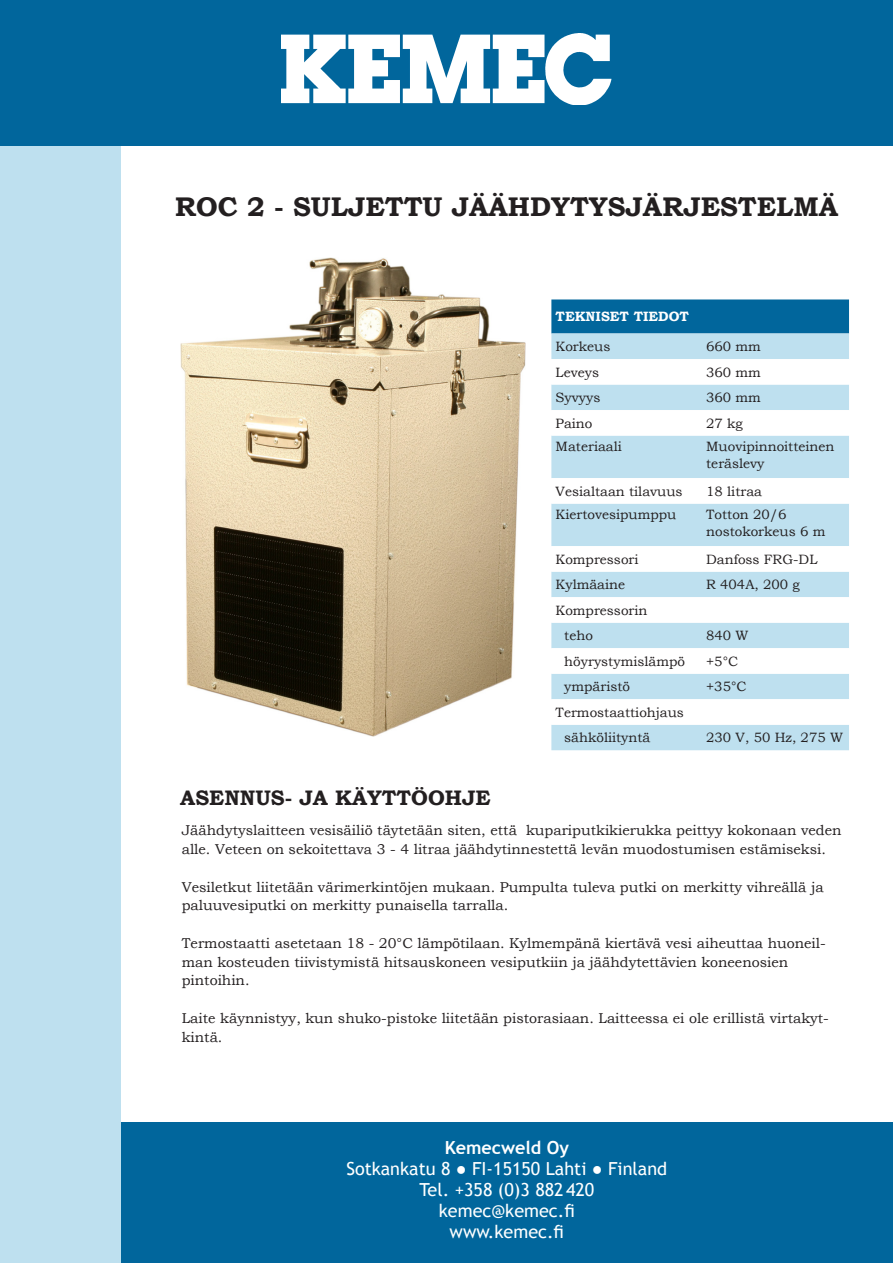
<style>
.page{position:relative;width:893px;height:1263px;background:#fff}
.page>*{position:absolute;margin:0;border:0;box-sizing:border-box;transform-origin:0 0}
.iso_otsikko{font:700 27px "Bookman Old Style";color:#231f20}
.iso_otsikko-2{font:700 21px "Bookman Old Style";color:#231f20}
.t1{font:18px/21px "Trebuchet MS";color:#fff;text-align:center}
.t2{font:700 18px "Trebuchet MS";color:#fff}
.leipis{font:14.25px/18.8px "Bookman Old Style";color:#231f20}
.leipis-2{font:13.5px "Bookman Old Style";color:#231f20}
.leipis-3{font:700 13.5px "Bookman Old Style";color:#fff}
</style>
<div class="page">
<div style="left:121px;top:1123px;width:772px;height:140px;background:#01669c"></div>
<div style="left:0;top:141px;width:121px;height:1122px;background:#bee0ef"></div>
<div style="left:0;top:0;width:893px;height:146px;background:#01669c"></div>
<img style="left:282px;top:33px;width:329px;height:72px">
<div style="left:551px;top:299px;width:298px;height:34px;background:#01669c"></div>
<div style="left:551px;top:333px;width:298px;height:417px;background:#bee0ef"></div>
<svg style="left:551px;top:359px;width:298px;height:366px;fill:#bee0ef"></svg>
<img style="left:180px;top:258px;width:346px;height:478px">
<p class="iso_otsikko" style="left:175px;top:187px;width:665px">ROC 2 - SULJETTU JÄÄHDYTYSJÄRJESTELMÄ</p>
<p class="leipis-3" style="left:556px;top:307px;width:135px">TEKNISET TIEDOT</p>
<p class="leipis-2" style="left:556px;top:338px;width:56px">Korkeus</p>
<p class="leipis-2" style="left:706px;top:338px;width:56px">660 mm</p>
<p class="leipis-2" style="left:556px;top:363px;width:45px">Leveys</p>
<p class="leipis-2" style="left:706px;top:363px;width:56px">360 mm</p>
<p class="leipis-2" style="left:556px;top:389px;width:46px">Syvyys</p>
<p class="leipis-2" style="left:706px;top:389px;width:56px">360 mm</p>
<p class="leipis-2" style="left:556px;top:414px;width:38px">Paino</p>
<p class="leipis-2" style="left:706px;top:414px;width:38px">27 kg</p>
<p class="leipis-2" style="left:556px;top:438px;width:68px">Materiaali</p>
<p class="leipis-2" style="left:706px;top:438px;width:130px">Muovipinnoitteinen</p>
<p class="leipis-2" style="left:706px;top:454px;width:60px">teräslevy</p>
<p class="leipis-2" style="left:556px;top:482px;width:128px">Vesialtaan tilavuus</p>
<p class="leipis-2" style="left:706px;top:482px;width:57px">18 litraa</p>
<p class="leipis-2" style="left:556px;top:506px;width:122px">Kiertovesipumppu</p>
<p class="leipis-2" style="left:706px;top:506px;width:82px">Totton 20/6</p>
<p class="leipis-2" style="left:706px;top:522px;width:121px">nostokorkeus 6 m</p>
<p class="leipis-2" style="left:556px;top:550px;width:84px">Kompressori</p>
<p class="leipis-2" style="left:706px;top:550px;width:113px">Danfoss FRG-DL</p>
<p class="leipis-2" style="left:556px;top:576px;width:71px">Kylmäaine</p>
<p class="leipis-2" style="left:706px;top:576px;width:95px">R 404A, 200 g</p>
<p class="leipis-2" style="left:556px;top:601px;width:93px">Kompressorin</p>
<p class="leipis-2" style="left:564px;top:627px;width:30px">teho</p>
<p class="leipis-2" style="left:706px;top:627px;width:44px">840 W</p>
<p class="leipis-2" style="left:564px;top:652px;width:122px">höyrystymislämpö</p>
<p class="leipis-2" style="left:706px;top:652px;width:33px">+5°C</p>
<p class="leipis-2" style="left:564px;top:678px;width:67px">ympäristö</p>
<p class="leipis-2" style="left:706px;top:678px;width:42px">+35°C</p>
<p class="leipis-2" style="left:556px;top:703px;width:130px">Termostaattiohjaus</p>
<p class="leipis-2" style="left:564px;top:729px;width:88px">sähköliityntä</p>
<p class="leipis-2" style="left:706px;top:729px;width:138px">230 V, 50 Hz, 275 W</p>
<p class="iso_otsikko-2" style="left:180px;top:783px;width:312px">ASENNUS- JA KÄYTTÖOHJE</p>
<p class="leipis" style="left:182px;top:821px;width:661px">Jäähdytyslaitteen vesisäiliö täytetään siten, että kupariputkikierukka peittyy kokonaan veden alle. Veteen on sekoitettava 3 - 4 litraa jäähdytinnestettä levän muodostumisen estämiseksi.</p>
<p class="leipis" style="left:182px;top:877px;width:643px">Vesiletkut liitetään värimerkintöjen mukaan. Pumpulta tuleva putki on merkitty vihreällä ja paluuvesiputki on merkitty punaisella tarralla.</p>
<p class="leipis" style="left:182px;top:934px;width:646px">Termostaatti asetetaan 18 - 20°C lämpötilaan. Kylmempänä kiertävä vesi aiheuttaa huoneil&shy;man kosteuden tiivistymistä hitsauskoneen vesiputkiin ja jäähdytettävien koneenosien pintoihin.</p>
<p class="leipis" style="left:182px;top:1009px;width:649px">Laite käynnistyy, kun shuko-pistoke liitetään pistorasiaan. Laitteessa ei ole erillistä virtakyt&shy;kintä.</p>
<p class="t2" style="left:445px;top:1136px;width:126px">Kemecweld Oy</p>
<p class="t1" style="left:346px;top:1158px;width:322px">Sotkankatu 8 ● FI-15150 Lahti ● Finland<br>Tel. +358 (0)3 882420</p>
<p class="t1" style="left:439px;top:1200px;width:138px">kemec@kemec.fi</p>
<p class="t1" style="left:450px;top:1221px;width:116px">www.kemec.fi</p>
</div>
